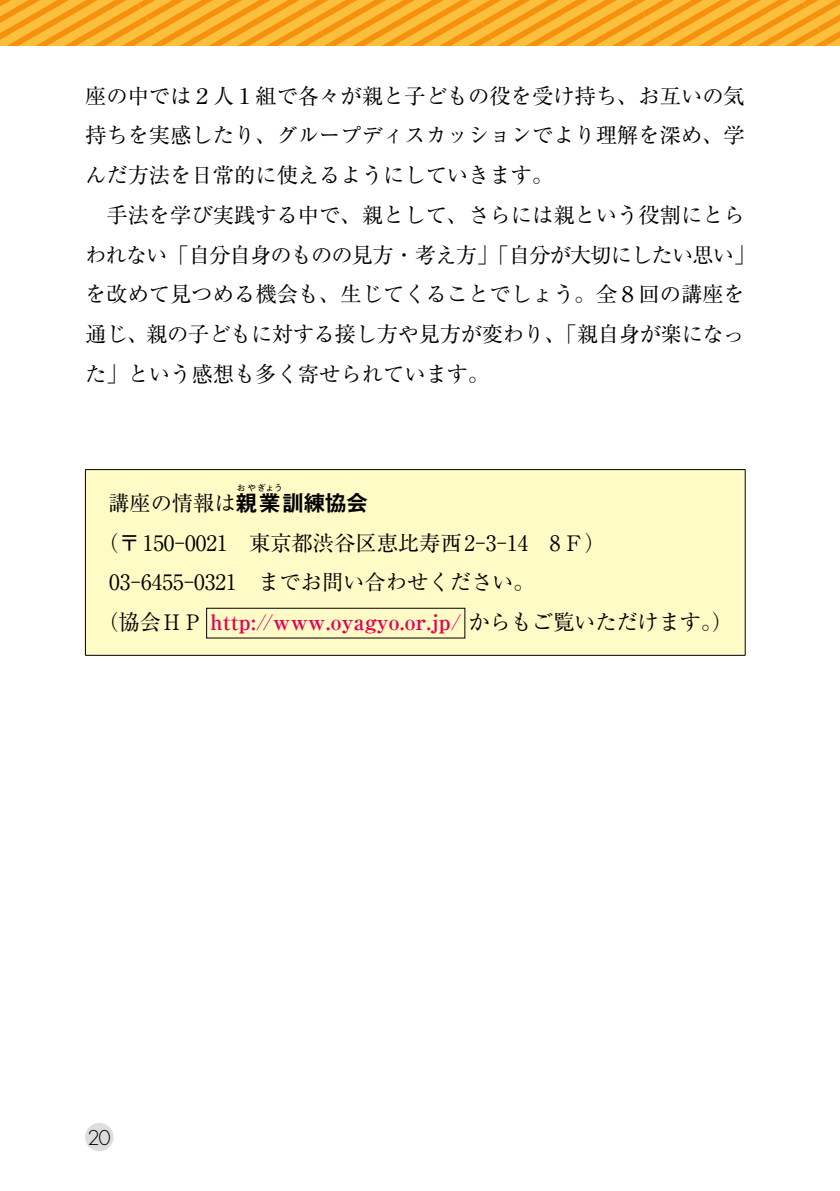
<style>
.page{position:relative;width:840px;height:1191px;background:#fff}
.page>*{position:absolute;margin:0;border:0;box-sizing:border-box;transform-origin:0 0}
.t1{font:21.2px/39.6px "Ryumin Pro";color:#000}
.t2{font:700 21.2px "Ryumin Pro";color:#e5004f}
.t3{font:300 19.8px "Futura";color:#000}
.t4{font:700 8.6px "Gothic MB101 Pro De";letter-spacing:.06em;color:#000}
.s1{font-family:"Gothic MB101 Pro De";font-weight:700}
.s2{font-weight:400;color:#000}
</style>
<div class="page">
<svg style="left:0;top:0;width:839px;height:45px;background:#f8ad2a"></svg>
<div style="left:85px;top:1123px;width:28px;height:28px;background:#dcdddd;border-radius:50%"></div>
<div style="left:85px;top:469px;width:659px;height:186px;background:#fffbc7"></div>
<hr style="left:85px;top:469px;width:660px;height:1px;background:#000">
<hr style="left:85px;top:470px;width:1px;height:185px;background:#000">
<hr style="left:744px;top:470px;width:1px;height:185px;background:#000">
<hr style="left:85px;top:655px;width:660px;height:1px;background:#000">
<p class="t1" style="left:85px;top:75px;width:671px">座の中では２人１組で各々が親と子どもの役を受け持ち、お互いの気持ちを実感したり、グループディスカッションでより理解を深め、学んだ方法を日常的に使えるようにしていきます。<br>　手法を学び実践する中で、親として、さらには親という役割にとらわれない「自分自身のものの見方・考え方」「自分が大切にしたい思い」を改めて見つめる機会も、生じてくることでしょう。全８回の講座を通じ、親の子どもに対する接し方や見方が変わり、「親自身が楽になった」という感想も多く寄せられています。</p>
<p class="t4" style="left:237px;top:481px;width:47px">おやぎょう</p>
<p class="t1" style="left:108px;top:482px;width:261px">講座の情報は<span class="s1">親業訓練協会</span></p>
<p class="t1" style="left:97px;top:521px;width:509px">（〒150-0021　東京都渋谷区恵比寿西2-3-14　8Ｆ）</p>
<p class="t1" style="left:109px;top:561px;width:427px">03-6455-0321　までお問い合わせください。</p>
<p class="t2" style="left:97px;top:605px;width:636px"><span class="s2">（協会ＨＰ</span> http://www.oyagyo.or.jp/ <span class="s2">からもご覧いただけます。）</span></p>
<p class="t3" style="left:87px;top:1124px;width:25px">20</p>
</div>
